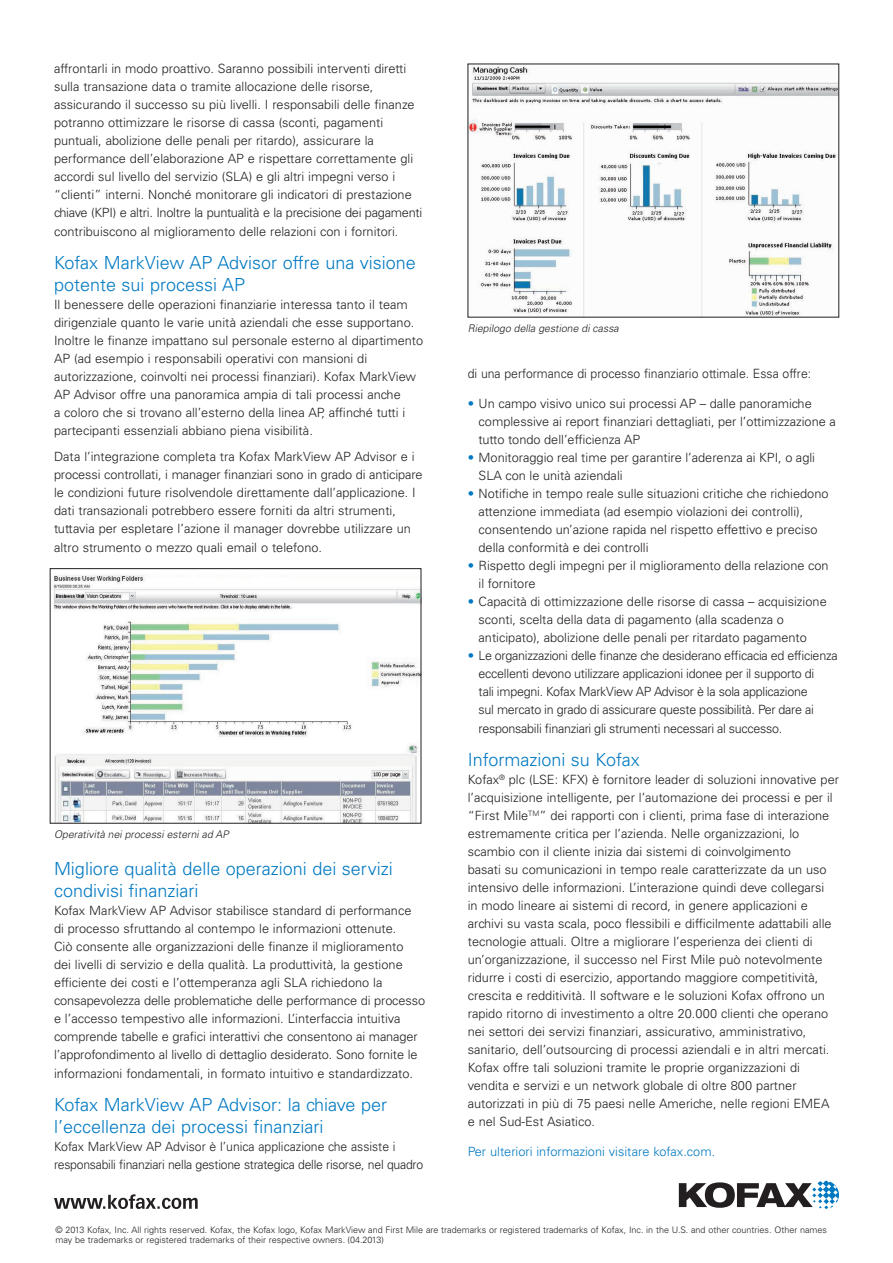
<style>
.page{position:relative;width:893px;height:1263px;background:#fff}
.page>*{position:absolute;margin:0;border:0;box-sizing:border-box;transform-origin:0 0}
.Headline_it{font:300 18px/21.8px "Univers LT Std";color:#0079c2}
.Body_it{font:300 18px/21.8px "Univers LT Std";color:#0079c2}
.Body_it-2{font:300 12.75px/18px "Univers LT Std";color:#231f20}
.Body_it-3{font:300 12.75px/18.1px "Univers LT Std";letter-spacing:-.02em;color:#231f20}
.Body_it-4{font:300 12.75px/18px "Univers LT Std";letter-spacing:-.02em;color:#231f20;scale:.96 1}
.Body_it-5{font:300 12.75px "Univers LT Std";color:#231f20;scale:.96 1}
.Body_it-6{font:300 12.75px "Univers LT Std";color:#0079c2}
.Image_Caption_it{font:italic 300 10.5px "Univers LT Std";color:#231f20}
.Copyright_US{font:300 9px/10.5px "Univers LT Std";color:#231f20}
.s1{color:#0079c2}
</style>
<div class="page">
<svg style="left:679px;top:1181px;width:160px;height:28px"></svg>
<svg style="left:54px;top:1194px;width:144px;height:15px"></svg>
<img style="left:53px;top:575px;width:366px;height:246px">
<div style="left:50px;top:568px;width:371px;height:255px;border:1px solid #231f20"></div>
<img style="left:470px;top:66px;width:367px;height:249px">
<p class="Body_it-2" style="left:54px;top:59px;width:370px">affrontarli in modo proattivo. Saranno possibili interventi diretti sulla transazione data o tramite allocazione delle risorse, assicurando il successo su più livelli. I responsabili delle finanze potranno ottimizzare le risorse di cassa (sconti, pagamenti puntuali, abolizione delle penali per ritardo), assicurare la performance dell’elaborazione AP e rispettare correttamente gli accordi sul livello del servizio (SLA) e gli altri impegni verso i “clienti” interni. Nonché monitorare gli indicatori di prestazione chiave (KPI) e altri. Inoltre la puntualità e la precisione dei pagamenti contribuiscono al miglioramento delle relazioni con i fornitori.</p>
<p class="Headline_it" style="left:54px;top:252px;width:363px">Kofax MarkView AP Advisor offre una visione potente sui processi AP</p>
<p class="Body_it-2" style="left:54px;top:295px;width:371px">Il benessere delle operazioni finanziarie interessa tanto il team dirigenziale quanto le varie unità aziendali che esse supportano.<br>Inoltre le finanze impattano sul personale esterno al dipartimento AP (ad esempio i responsabili operativi con mansioni di autorizzazione, coinvolti nei processi finanziari). Kofax MarkView AP Advisor offre una panoramica ampia di tali processi anche<br>a coloro che si trovano all’esterno della linea AP, affinché tutti i partecipanti essenziali abbiano piena visibilità.</p>
<p class="Body_it-2" style="left:54px;top:448px;width:370px">Data l’integrazione completa tra Kofax MarkView AP Advisor e i processi controllati, i manager finanziari sono in grado di anticipare le condizioni future risolvendole direttamente dall’applicazione. I dati transazionali potrebbero essere forniti da altri strumenti, tuttavia per espletare l’azione il manager dovrebbe utilizzare un altro strumento o mezzo quali email o telefono.</p>
<p class="Image_Caption_it" style="left:54px;top:828px;width:179px">Operatività nei processi esterni ad AP</p>
<p class="Headline_it" style="left:54px;top:858px;width:340px">Migliore qualità delle operazioni dei servizi condivisi finanziari</p>
<p class="Body_it-2" style="left:54px;top:901px;width:373px">Kofax MarkView AP Advisor stabilisce standard di performance<br>di processo sfruttando al contempo le informazioni ottenute.<br>Ciò consente alle organizzazioni delle finanze il miglioramento<br>dei livelli di servizio e della qualità. La produttività, la gestione efficiente dei costi e l’ottemperanza agli SLA richiedono la consapevolezza delle problematiche delle performance di processo e l’accesso tempestivo alle informazioni. L’interfaccia intuitiva comprende tabelle e grafici interattivi che consentono ai manager l’approfondimento al livello di dettaglio desiderato. Sono fornite le informazioni fondamentali, in formato intuitivo e standardizzato.</p>
<p class="Body_it" style="left:54px;top:1094px;width:335px">Kofax MarkView AP Advisor: la chiave per l’eccellenza dei processi finanziari</p>
<p class="Body_it-4" style="left:54px;top:1137px;width:386px">Kofax MarkView AP Advisor è l’unica applicazione che assiste i responsabili finanziari nella gestione strategica delle risorse, nel quadro</p>
<p class="Image_Caption_it" style="left:468px;top:322px;width:155px">Riepilogo della gestione di cassa</p>
<p class="Body_it-5" style="left:468px;top:366px;width:359px">di una performance di processo finanziario ottimale. Essa offre:</p>
<p class="Body_it-2" style="left:479px;top:395px;width:359px;text-indent:-11px"><span class="s1">•</span> Un campo visivo unico sui processi AP – dalle panoramiche complessive ai report finanziari dettagliati, per l’ottimizzazione a tutto tondo dell’efficienza AP</p>
<p class="Body_it-2" style="left:479px;top:449px;width:338px;text-indent:-11px"><span class="s1">•</span> Monitoraggio real time per garantire l’aderenza ai KPI, o agli<br>SLA con le unità aziendali</p>
<p class="Body_it-2" style="left:479px;top:485px;width:351px;text-indent:-11px"><span class="s1">•</span> Notifiche in tempo reale sulle situazioni critiche che richiedono attenzione immediata (ad esempio violazioni dei controlli), consentendo un’azione rapida nel rispetto effettivo e preciso della conformità e dei controlli</p>
<p class="Body_it-2" style="left:479px;top:557px;width:352px;text-indent:-11px"><span class="s1">•</span> Rispetto degli impegni per il miglioramento della relazione con il fornitore</p>
<p class="Body_it-2" style="left:479px;top:593px;width:350px;text-indent:-11px"><span class="s1">•</span> Capacità di ottimizzazione delle risorse di cassa – acquisizione sconti, scelta della data di pagamento (alla scadenza o anticipato), abolizione delle penali per ritardato pagamento</p>
<p class="Body_it-3" style="left:479px;top:647px;width:361px;text-indent:-11px"><span class="s1">•</span> Le organizzazioni delle finanze che desiderano efficacia ed efficienza eccellenti devono utilizzare applicazioni idonee per il supporto di<br>tali impegni. Kofax MarkView AP Advisor è la sola applicazione<br>sul mercato in grado di assicurare queste possibilità. Per dare ai responsabili finanziari gli strumenti necessari al successo.</p>
<p class="Headline_it" style="left:468px;top:749px;width:173px">Informazioni su Kofax</p>
<p class="Body_it-2" style="left:468px;top:771px;width:373px">Kofax<sup>®</sup> plc (LSE: KFX) è fornitore leader di soluzioni innovative per l’acquisizione intelligente, per l’automazione dei processi e per il “First Mile<sup>TM</sup>” dei rapporti con i clienti, prima fase di interazione estremamente critica per l’azienda. Nelle organizzazioni, lo scambio con il cliente inizia dai sistemi di coinvolgimento<br>basati su comunicazioni in tempo reale caratterizzate da un uso intensivo delle informazioni. L’interazione quindi deve collegarsi<br>in modo lineare ai sistemi di record, in genere applicazioni e archivi su vasta scala, poco flessibili e difficilmente adattabili alle tecnologie attuali. Oltre a migliorare l’esperienza dei clienti di un’organizzazione, il successo nel First Mile può notevolmente ridurre i costi di esercizio, apportando maggiore competitività, crescita e redditività. Il software e le soluzioni Kofax offrono un rapido ritorno di investimento a oltre 20.000 clienti che operano nei settori dei servizi finanziari, assicurativo, amministrativo, sanitario, dell’outsourcing di processi aziendali e in altri mercati.<br>Kofax offre tali soluzioni tramite le proprie organizzazioni di vendita e servizi e un network globale di oltre 800 partner autorizzati in più di 75 paesi nelle Americhe, nelle regioni EMEA e nel Sud-Est Asiatico.</p>
<p class="Body_it-6" style="left:468px;top:1144px;width:249px">Per ulteriori informazioni visitare kofax.com.</p>
<p class="Copyright_US" style="left:56px;top:1224px;width:773px">© 2013 Kofax, Inc. All rights reserved. Kofax, the Kofax logo, Kofax MarkView and First Mile are trademarks or registered trademarks of Kofax, Inc. in the U.S. and other countries. Other names may be trademarks or registered trademarks of their respective owners. (04.2013)</p>
</div>
